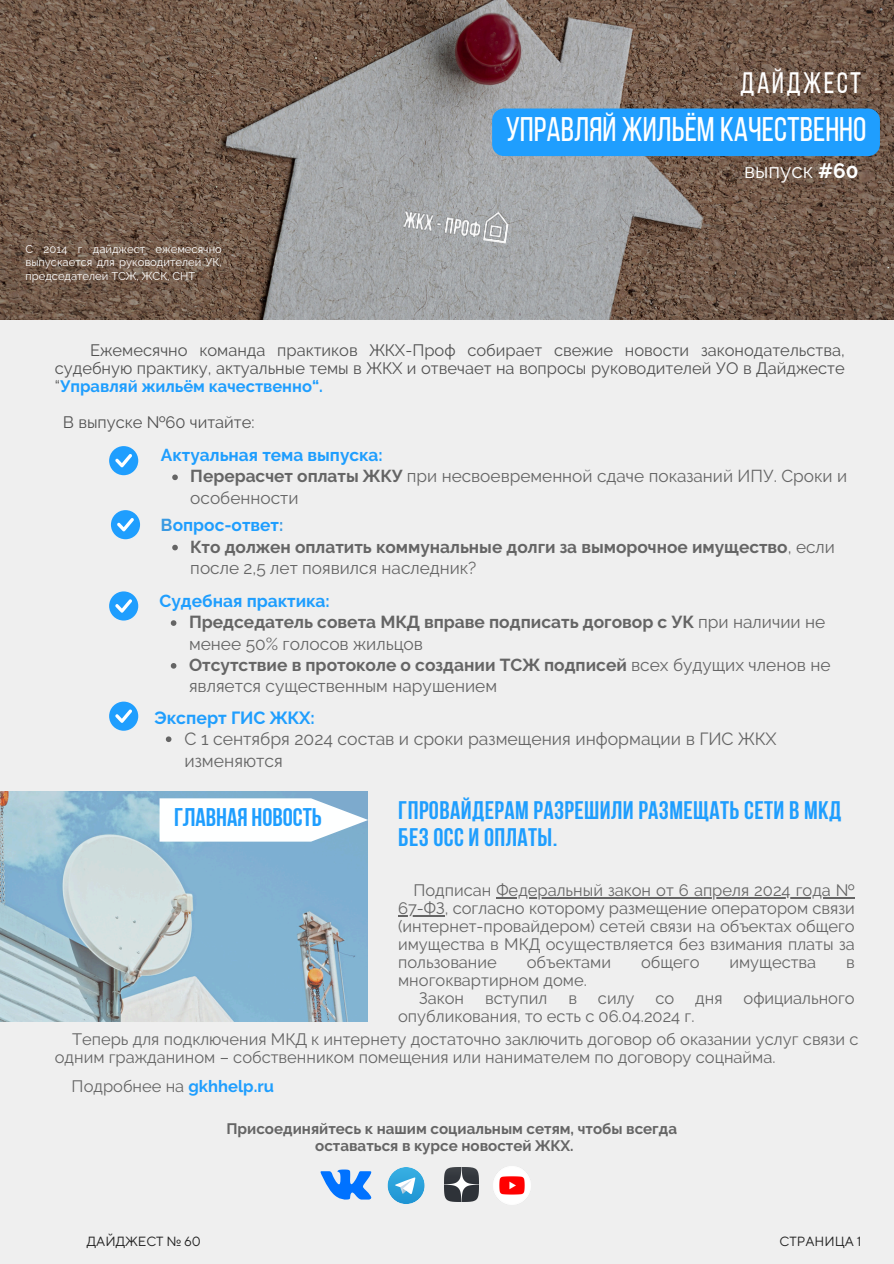
<style>
.page{position:relative;width:894px;height:1264px;background:#fff}
.page>*{position:absolute;margin:0;border:0;box-sizing:border-box;transform-origin:0 0}
.t1{font:34.05px "Bebas Neue";color:#feffff}
.t2{font:29.55px "Bebas Neue";letter-spacing:.08em;color:#fff}
.t3{font:25.5px "Bebas Neue Cyrillic";color:#1f9efe}
.t4{font:700 25.35px/27px "Bebas Neue";letter-spacing:.015em;color:#1f9efe}
.t5{font:20.85px "Raleway";color:#feffff}
.t6{font:17.55px/21.3px "Raleway";color:#656565}
.t7{font:700 17.55px "Raleway";color:#1f9efe}
.t8{font:17.4px/21.3px "Raleway";color:#656565}
.t9{font:700 17.4px/21.3px "Raleway";color:#656565}
.t10{font:700 17.4px "Raleway";color:#1f9efe}
.t11{font:700 17.25px/21.3px "Raleway";color:#656565}
.t12{font:17.25px/21.3px "Raleway";color:#656565}
.t13{font:700 17.25px "Raleway";color:#1f9efe}
.t14{font:16.5px/18px "Raleway";color:#656565}
.t15{font:16.5px/18px "Raleway";color:#525252;text-align:justify}
.t16{font:700 15.15px/16.5px "Raleway";color:#656565}
.t17{font:13.2px "TT Norms Pro";color:#222}
.t18{font:11.25px/13px "Raleway";color:#fff;text-align:justify}
.s1{font-weight:700}
.s2{font-weight:700;color:#1f9efe}
.s3{color:#3999e1}
.s4{font-weight:400}
</style>
<div class="page">
<div style="left:0;top:0;width:893px;height:1263px;background:#efefef"></div>
<img style="left:0;top:0;width:893px;height:320px">
<div style="left:109px;top:446px;width:29px;height:29px;background:#1f9efe;border-radius:50%"></div>
<svg style="left:115px;top:454px;width:17px;height:13px"></svg>
<div style="left:111px;top:510px;width:29px;height:29px;background:#1f9efe;border-radius:50%"></div>
<svg style="left:117px;top:518px;width:17px;height:13px"></svg>
<div style="left:109px;top:591px;width:29px;height:29px;background:#1f9efe;border-radius:50%"></div>
<svg style="left:115px;top:599px;width:17px;height:13px"></svg>
<div style="left:109px;top:701px;width:29px;height:29px;background:#1f9efe;border-radius:50%"></div>
<svg style="left:115px;top:709px;width:17px;height:13px"></svg>
<img style="left:0;top:791px;width:368px;height:230px">
<hr style="left:496px;top:897px;width:358px;height:1px;background:#656565">
<hr style="left:398px;top:915px;width:46px;height:1px;background:#656565">
<svg style="left:320px;top:1169px;width:52px;height:30px"></svg>
<img style="left:444px;top:1167px;width:34px;height:34px">
<svg style="left:387px;top:1166px;width:37px;height:38px"></svg>
<svg style="left:395px;top:1177px;width:20px;height:17px"></svg>
<img style="left:493px;top:1166px;width:37px;height:38px">
<svg style="left:171px;top:620px;width:5px;height:6px"></svg>
<svg style="left:171px;top:663px;width:5px;height:5px"></svg>
<svg style="left:159px;top:798px;width:209px;height:43px"></svg>
<div style="left:492px;top:108px;width:387px;height:48px;background:#1f9efe;border-radius:12px"></div>
<svg style="left:172px;top:474px;width:6px;height:6px"></svg>
<svg style="left:172px;top:544px;width:6px;height:6px"></svg>
<svg style="left:166px;top:736px;width:5px;height:6px"></svg>
<img style="left:403px;top:199px;width:107px;height:44px">
<p class="t2" style="left:740px;top:71px;width:122px">ДАЙДЖЕСТ</p>
<p class="t18" style="left:25px;top:243px;width:198px">С 2014 г дайджест ежемесячно выпускается для руководителей УК, председателей ТСЖ, ЖСК, СНТ</p>
<h6 class="t1" style="left:505px;top:115px;width:362px">УПРАВЛЯЙ ЖИЛЬЁМ КАЧЕСТВЕННО</h6>
<p class="t5" style="left:744px;top:159px;width:116px">выпуск <span class="s1">#60</span></p>
<h6 class="t15" style="left:55px;top:341px;width:791px;text-indent:35px">Ежемесячно команда практиков ЖКХ-Проф собирает свежие новости законодательства, судебную практику, актуальные темы в ЖКХ и отвечает на вопросы руководителей УО в Дайджесте “<span class="s2">Управляй жильём качественно“.</span></h6>
<p class="t15" style="left:63px;top:413px;width:193px">В выпуске №60 читайте:</p>
<p class="t13" style="left:161px;top:445px;width:223px">Актуальная тема выпуска:</p>
<h4 class="t12" style="left:190px;top:465px;width:658px"><span class="s1">Перерасчет оплаты ЖКУ</span> при несвоевременной сдаче показаний ИПУ. Сроки и особенности</h4>
<h3 class="t13" style="left:161px;top:515px;width:124px"><span class="s3">В</span>опрос-ответ<span class="s3">:</span></h3>
<p class="t11" style="left:190px;top:536px;width:646px">Кто должен оплатить коммунальные долги за выморочное имущество<span class="s4">, если после 2,5 лет появился наследник?</span></p>
<h6 class="t10" style="left:159px;top:590px;width:172px">Судебная практика:</h6>
<p class="t9" style="left:189px;top:611px;width:637px">Председатель совета МКД вправе подписать договор с УК <span class="s4">при наличии не менее 50% голосов жильцов</span></p>
<h6 class="t8" style="left:189px;top:654px;width:642px"><span class="s1">Отсутствие в протоколе о создании ТСЖ подписей</span> всех будущих членов не является существенным нарушением</h6>
<p class="t7" style="left:154px;top:707px;width:162px">Эксперт ГИС ЖКХ:</p>
<p class="t6" style="left:184px;top:728px;width:593px">С 1 сентября 2024 состав и сроки размещения информации в ГИС ЖКХ изменяются</p>
<p class="t4" style="left:398px;top:799px;width:444px">ГПровайдерам разрешили размещать сети в МКД без ОСС и оплаты.</p>
<p class="t3" style="left:174px;top:807px;width:149px">Главная новость</p>
<h5 class="t14" style="left:413px;top:881px;width:443px">Подписан Федеральный закон от 6 апреля 2024 года №</h5>
<p class="t14" style="left:398px;top:899px;width:458px;text-align:justify">67-ФЗ, согласно которому размещение оператором связи (интернет-провайдером) сетей связи на объектах общего имущества в МКД осуществляется без взимания платы за пользование</p>
<p class="t14" style="left:526px;top:953px;width:86px">объектами</p>
<p class="t14" style="left:640px;top:953px;width:60px">общего</p>
<p class="t14" style="left:729px;top:953px;width:88px">имущества</p>
<p class="t14" style="left:845px;top:953px;width:10px">в</p>
<p class="t14" style="left:419px;top:971px;width:169px;text-indent:-21px">многоквартирном доме.<br>Закон</p>
<p class="t14" style="left:485px;top:989px;width:64px">вступил</p>
<p class="t14" style="left:568px;top:989px;width:10px">в</p>
<p class="t14" style="left:597px;top:989px;width:38px">силу</p>
<p class="t14" style="left:655px;top:989px;width:20px">со</p>
<p class="t14" style="left:695px;top:989px;width:29px">дня</p>
<p class="t14" style="left:743px;top:989px;width:113px">официального</p>
<p class="t14" style="left:398px;top:1007px;width:298px">опубликования, то есть с 06.04.2024 г.</p>
<p class="t14" style="left:55px;top:1030px;width:805px;text-indent:17px">Теперь для подключения МКД к интернету достаточно заключить договор об оказании услуг связи с одним гражданином – собственником помещения или нанимателем по договору соцнайма.</p>
<p class="t14" style="left:72px;top:1077px;width:204px">Подробнее на <span class="s2">gkhhelp.ru</span></p>
<p class="t16" style="left:315px;top:1120px;width:363px;text-indent:-89px">Присоединяйтесь к нашим социальным сетям, чтобы всегда оставаться в курсе новостей ЖКХ.</p>
<h2 class="t17" style="left:87px;top:1233px;width:116px">ДАЙДЖЕСТ № 60</h2>
<h1 class="t17" style="left:779px;top:1233px;width:83px">СТРАНИЦА 1</h1>
</div>
